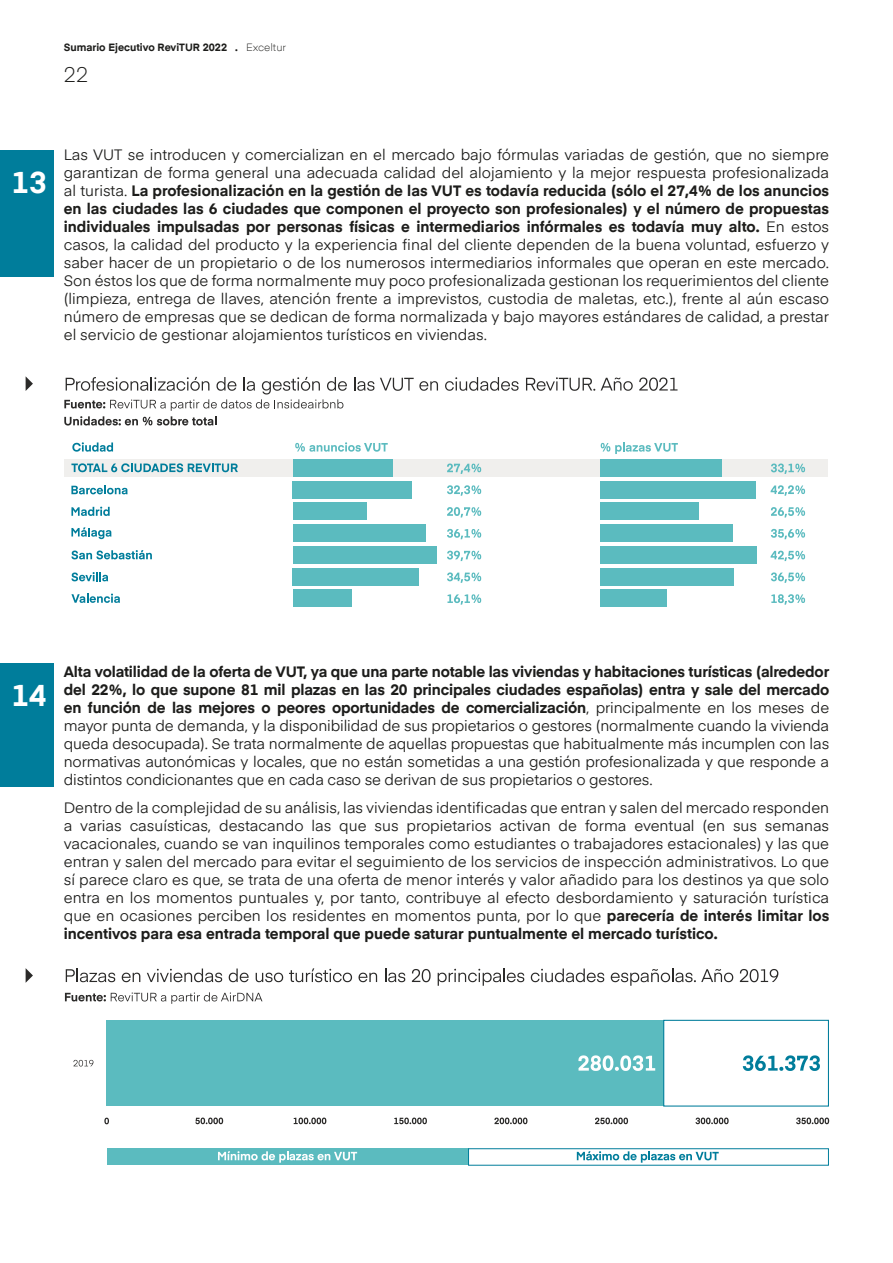
<style>
.page{position:relative;width:893px;height:1263px;background:#fff}
.page>*{position:absolute;margin:0;border:0;box-sizing:border-box;transform-origin:0 0}
.t1{font:700 30px "Eina 01";color:#fff}
.t2{font:300 21px "Eina 01";color:#1d1d1b}
.t3{font:15px/18px "Eina 01";color:#1d1d1b;text-align:justify}
.t4{font:700 10.5px "Eina 01";color:#1d1d1b}
.s1{font-weight:300}
.s2{font-weight:700}
</style>
<div class="page">
<div style="left:0;top:150px;width:54px;height:126px;background:#007d9b"></div>
<svg style="left:72px;top:442px;width:41px;height:10px"></svg>
<svg style="left:295px;top:442px;width:93px;height:10px"></svg>
<svg style="left:601px;top:442px;width:77px;height:12px"></svg>
<svg style="left:64px;top:377px;width:283px;height:48px"></svg>
<svg style="left:354px;top:377px;width:20px;height:14px"></svg>
<svg style="left:380px;top:378px;width:58px;height:13px"></svg>
<svg style="left:445px;top:377px;width:74px;height:14px"></svg>
<svg style="left:526px;top:377px;width:69px;height:14px"></svg>
<svg style="left:601px;top:378px;width:32px;height:13px"></svg>
<svg style="left:639px;top:377px;width:38px;height:14px"></svg>
<div style="left:258px;top:459px;width:570px;height:18px;background:#f0efed"></div>
<div style="left:65px;top:459px;width:193px;height:18px;background:#f0efed"></div>
<svg style="left:71px;top:593px;width:49px;height:10px"></svg>
<svg style="left:71px;top:463px;width:167px;height:9px"></svg>
<svg style="left:71px;top:485px;width:57px;height:9px"></svg>
<svg style="left:71px;top:507px;width:39px;height:9px"></svg>
<svg style="left:71px;top:527px;width:41px;height:12px"></svg>
<svg style="left:71px;top:550px;width:81px;height:9px"></svg>
<svg style="left:71px;top:572px;width:37px;height:9px"></svg>
<div style="left:293px;top:459px;width:100px;height:18px;background:#5bbbbf"></div>
<div style="left:600px;top:459px;width:122px;height:18px;background:#5bbbbf"></div>
<div style="left:293px;top:502px;width:74px;height:18px;background:#5bbbbf"></div>
<div style="left:600px;top:502px;width:99px;height:18px;background:#5bbbbf"></div>
<div style="left:293px;top:546px;width:143px;height:17px;background:#5bbbbf"></div>
<div style="left:600px;top:546px;width:157px;height:17px;background:#5bbbbf"></div>
<div style="left:293px;top:589px;width:59px;height:18px;background:#5bbbbf"></div>
<div style="left:600px;top:589px;width:67px;height:18px;background:#5bbbbf"></div>
<div style="left:293px;top:481px;width:119px;height:17px;background:#5bbbbf"></div>
<div style="left:600px;top:481px;width:156px;height:17px;background:#5bbbbf"></div>
<div style="left:293px;top:524px;width:133px;height:18px;background:#5bbbbf"></div>
<div style="left:600px;top:524px;width:132px;height:18px;background:#5bbbbf"></div>
<div style="left:293px;top:568px;width:126px;height:17px;background:#5bbbbf"></div>
<div style="left:600px;top:568px;width:134px;height:17px;background:#5bbbbf"></div>
<svg style="left:447px;top:463px;width:34px;height:11px"></svg>
<svg style="left:447px;top:485px;width:34px;height:11px"></svg>
<svg style="left:447px;top:507px;width:34px;height:10px"></svg>
<svg style="left:447px;top:529px;width:34px;height:10px"></svg>
<svg style="left:447px;top:551px;width:34px;height:10px"></svg>
<svg style="left:447px;top:572px;width:34px;height:11px"></svg>
<svg style="left:447px;top:594px;width:34px;height:11px"></svg>
<svg style="left:771px;top:463px;width:34px;height:11px"></svg>
<svg style="left:771px;top:485px;width:34px;height:11px"></svg>
<svg style="left:771px;top:507px;width:34px;height:10px"></svg>
<svg style="left:771px;top:529px;width:34px;height:10px"></svg>
<svg style="left:771px;top:551px;width:34px;height:10px"></svg>
<svg style="left:771px;top:572px;width:34px;height:11px"></svg>
<svg style="left:771px;top:594px;width:34px;height:11px"></svg>
<svg style="left:26px;top:377px;width:7px;height:14px"></svg>
<div style="left:0;top:663px;width:54px;height:124px;background:#007d9b"></div>
<div style="left:107px;top:1149px;width:362px;height:16px;background:#5bbbbf"></div>
<svg style="left:65px;top:992px;width:197px;height:12px"></svg>
<svg style="left:66px;top:968px;width:49px;height:14px"></svg>
<svg style="left:122px;top:973px;width:18px;height:9px"></svg>
<svg style="left:147px;top:968px;width:75px;height:14px"></svg>
<svg style="left:229px;top:968px;width:20px;height:14px"></svg>
<svg style="left:256px;top:973px;width:27px;height:9px"></svg>
<svg style="left:289px;top:968px;width:63px;height:14px"></svg>
<svg style="left:358px;top:973px;width:19px;height:9px"></svg>
<svg style="left:385px;top:968px;width:20px;height:14px"></svg>
<svg style="left:412px;top:969px;width:19px;height:13px"></svg>
<svg style="left:438px;top:968px;width:86px;height:18px"></svg>
<svg style="left:531px;top:968px;width:73px;height:14px"></svg>
<svg style="left:611px;top:968px;width:122px;height:18px"></svg>
<svg style="left:740px;top:969px;width:38px;height:13px"></svg>
<div style="left:107px;top:1020px;width:557px;height:86px;background:#5bbbbf"></div>
<div style="left:663px;top:1020px;width:166px;height:86px;border:1px solid #007d9b"></div>
<svg style="left:578px;top:1055px;width:77px;height:16px"></svg>
<svg style="left:743px;top:1055px;width:77px;height:16px"></svg>
<svg style="left:73px;top:1060px;width:20px;height:6px"></svg>
<svg style="left:104px;top:1118px;width:5px;height:6px"></svg>
<svg style="left:195px;top:1117px;width:28px;height:7px"></svg>
<svg style="left:294px;top:1117px;width:32px;height:7px"></svg>
<svg style="left:394px;top:1117px;width:33px;height:7px"></svg>
<svg style="left:494px;top:1117px;width:33px;height:7px"></svg>
<svg style="left:595px;top:1117px;width:33px;height:7px"></svg>
<svg style="left:695px;top:1117px;width:34px;height:7px"></svg>
<svg style="left:796px;top:1117px;width:33px;height:7px"></svg>
<svg style="left:218px;top:1151px;width:139px;height:12px"></svg>
<svg style="left:577px;top:1151px;width:142px;height:12px"></svg>
<svg style="left:26px;top:968px;width:7px;height:15px"></svg>
<p class="t4" style="left:64px;top:39px;width:224px">Sumario Ejecutivo ReviTUR 2022 . <span class="s1">Exceltur</span></p>
<h2 class="t2" style="left:64px;top:59px;width:26px">22</h2>
<h1 class="t1" style="left:12px;top:160px;width:36px">13</h1>
<p class="t3" style="left:64px;top:145px;width:767px">Las VUT se introducen y comercializan en el mercado bajo fórmulas variadas de gestión, que no siempre garantizan de forma general una adecuada calidad del alojamiento y la mejor respuesta profesionalizada al turista. <span class="s2">La profesionalización en la gestión de las VUT es todavía reducida (sólo el 27,4% de los anuncios en las ciudades las 6 ciudades que componen el proyecto son profesionales) y el número de propuestas individuales impulsadas por personas físicas e intermediarios infórmales es todavía muy alto.</span> En estos casos, la calidad del producto y la experiencia final del cliente dependen de la buena voluntad, esfuerzo y saber hacer de un propietario o de los numerosos intermediarios informales que operan en este mercado.<br>Son éstos los que de forma normalmente muy poco profesionalizada gestionan los requerimientos del cliente (limpieza, entrega de llaves, atención frente a imprevistos, custodia de maletas, etc.), frente al aún escaso número de empresas que se dedican de forma normalizada y bajo mayores estándares de calidad, a prestar el servicio de gestionar alojamientos turísticos en viviendas.</p>
<h1 class="t1" style="left:12px;top:673px;width:36px">14</h1>
<p class="t3" style="left:64px;top:661px;width:767px"><span class="s2">Alta volatilidad de la oferta de VUT, ya que una parte notable las viviendas y habitaciones turísticas (alrededor del 22%, lo que supone 81 mil plazas en las 20 principales ciudades españolas) entra y sale del mercado en función de las mejores o peores oportunidades de comercialización</span>, principalmente en los meses de mayor punta de demanda, y la disponibilidad de sus propietarios o gestores (normalmente cuando la vivienda queda desocupada). Se trata normalmente de aquellas propuestas que habitualmente más incumplen con las normativas autonómicas y locales, que no están sometidas a una gestión profesionalizada y que responde a distintos condicionantes que en cada caso se derivan de sus propietarios o gestores.</p>
<p class="t3" style="left:64px;top:798px;width:767px">Dentro de la complejidad de su análisis, las viviendas identificadas que entran y salen del mercado responden a varias casuísticas, destacando las que sus propietarios activan de forma eventual (en sus semanas vacacionales, cuando se van inquilinos temporales como estudiantes o trabajadores estacionales) y las que entran y salen del mercado para evitar el seguimiento de los servicios de inspección administrativos. Lo que sí parece claro es que, se trata de una oferta de menor interés y valor añadido para los destinos ya que solo entra en los momentos puntuales y, por tanto, contribuye al efecto desbordamiento y saturación turística que en ocasiones perciben los residentes en momentos punta, por lo que <span class="s2">parecería de interés limitar los incentivos para esa entrada temporal que puede saturar puntualmente el mercado turístico.</span></p>
</div>
